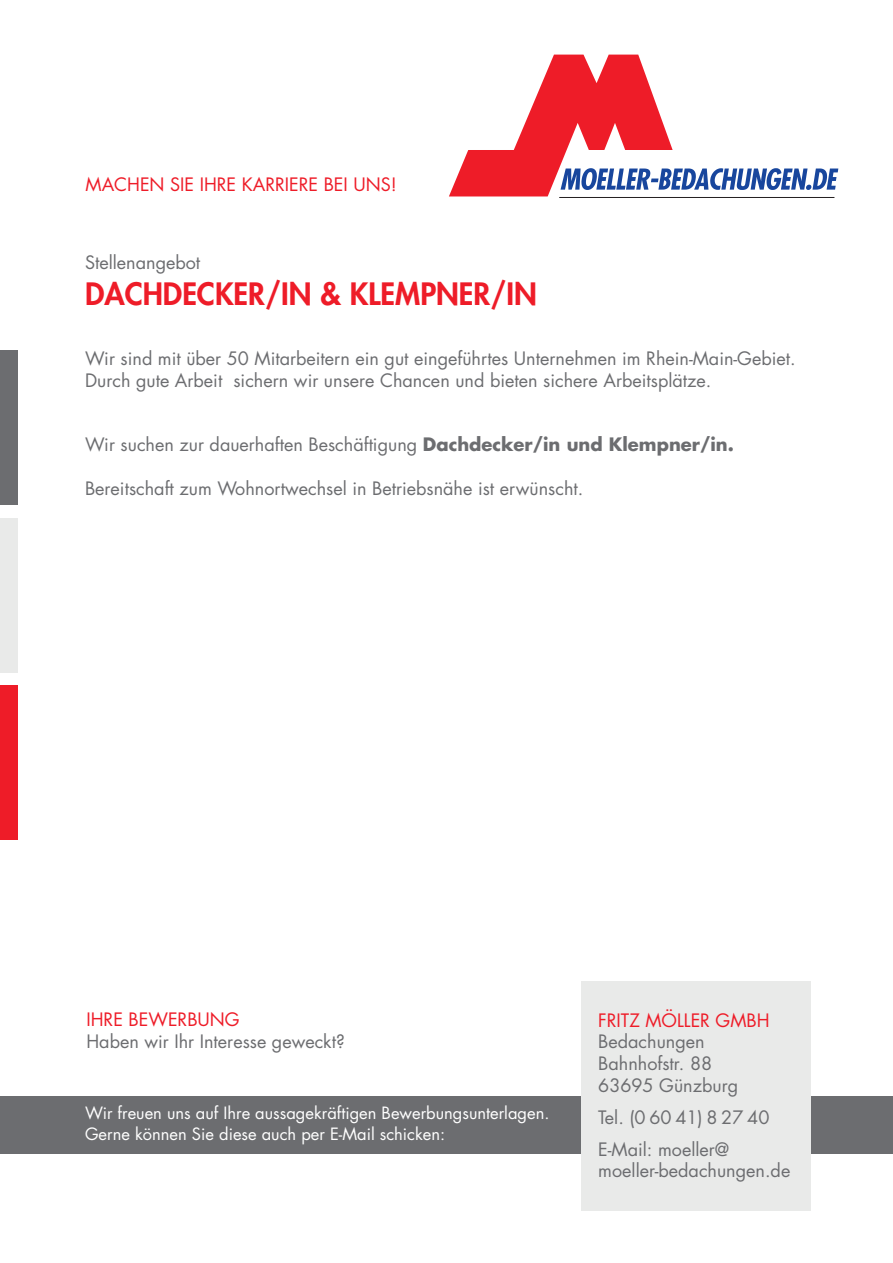
<style>
.page{position:relative;width:893px;height:1263px;background:#fff}
.page>*{position:absolute;margin:0;border:0;box-sizing:border-box;transform-origin:0 0}
.t1{font:800 30px "Futura";color:#ee1c28}
.t2{font:18px/21.6px "Futura";color:#6c6d70}
.t3{font:18px "Futura";color:#ee1c28}
.t4{font:16.5px/21px "Futura";color:#fff}
.s1{font-weight:700}
</style>
<div class="page">
<div style="left:0;top:1096px;width:893px;height:57px;background:#6c6d70"></div>
<div style="left:0;top:351px;width:18px;height:154px;background:#6c6d70"></div>
<div style="left:0;top:518px;width:18px;height:154px;background:#e9eae9"></div>
<div style="left:0;top:686px;width:18px;height:154px;background:#ee1c28"></div>
<div style="left:581px;top:981px;width:230px;height:229px;background:#e9eae9"></div>
<svg style="left:449px;top:55px;width:389px;height:143px"></svg>
<hr style="left:559px;top:197px;width:275px;height:1px;background:#231f20">
<p class="t3" style="left:86px;top:172px;width:313px">MACHEN SIE IHRE KARRIERE BEI UNS!</p>
<p class="t2" style="left:85px;top:251px;width:117px">Stellenangebot</p>
<h1 class="t1" style="left:85px;top:273px;width:453px">DACHDECKER/IN &amp; KLEMPNER/IN</h1>
<p class="t2" style="left:85px;top:347px;width:712px">Wir sind mit über 50 Mitarbeitern ein gut eingeführtes Unternehmen im Rhein-Main-Gebiet.<br>Durch gute Arbeit sichern wir unsere Chancen und bieten sichere Arbeitsplätze.</p>
<p class="t2" style="left:85px;top:434px;width:650px">Wir suchen zur dauerhaften Beschäftigung <span class="s1">Dachdecker/in und Klempner/in.</span></p>
<p class="t2" style="left:85px;top:477px;width:500px">Bereitschaft zum Wohnortwechsel in Betriebsnähe ist erwünscht.</p>
<p class="t3" style="left:86px;top:1007px;width:155px">IHRE BEWERBUNG</p>
<p class="t2" style="left:86px;top:1030px;width:260px">Haben wir Ihr Interesse geweckt?</p>
<p class="t4" style="left:85px;top:1102px;width:466px">Wir freuen uns auf Ihre aussagekräftigen Bewerbungsunterlagen.<br>Gerne können Sie diese auch per E-Mail schicken:</p>
<p class="t3" style="left:598px;top:1008px;width:173px">FRITZ MÖLLER GMBH</p>
<p class="t2" style="left:598px;top:1031px;width:141px">Bedachungen<br>Bahnhofstr. 88<br>63695 Günzburg</p>
<p class="t2" style="left:598px;top:1101px;width:173px;line-height:32.1px">Tel. (0 60 41) 8 27 40<br>E-Mail: moeller@</p>
<p class="t2" style="left:598px;top:1160px;width:194px">moeller-bedachungen.de</p>
</div>
